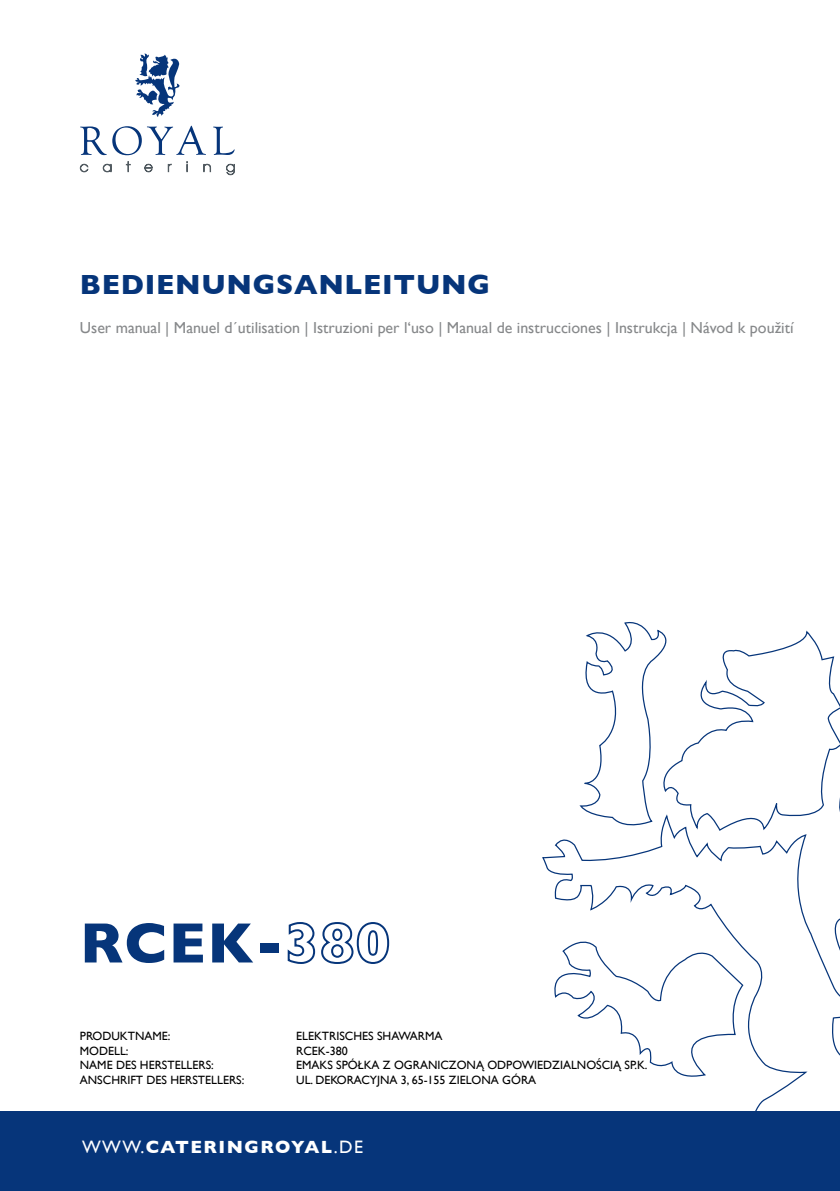
<style>
.page{position:relative;width:840px;height:1191px;background:#fff}
.page>*{position:absolute;margin:0;border:0;box-sizing:border-box;transform-origin:0 0}
.t1{font:700 57.6px "Gill Sans";color:#06357a}
.t2{font:700 28.2px "Gill Sans";letter-spacing:.025em;color:#06357a}
.t3{font:700 18px "Gill Sans";letter-spacing:.08em;color:#fff}
.t4{font:16px "Gill Sans";color:#86888a}
.t5{font:12px "Gill Sans";color:#000}
.s1{font-weight:400}
</style>
<div class="page">
<svg style="left:542px;top:832px;width:297px;height:279px"></svg>
<svg style="left:549px;top:933px;width:195px;height:148px"></svg>
<svg style="left:579px;top:621px;width:260px;height:211px"></svg>
<div style="left:0;top:1111px;width:839px;height:80px;background:#06357a"></div>
<svg style="left:135px;top:53px;width:45px;height:64px"></svg>
<svg style="left:79px;top:161px;width:156px;height:14px"></svg>
<svg style="left:80px;top:126px;width:154px;height:29px"></svg>
<svg style="left:287px;top:922px;width:103px;height:42px"></svg>
<h2 class="t2" style="left:80px;top:268px;width:411px">BEDIENUNGSANLEITUNG</h2>
<h3 class="t4" style="left:80px;top:318px;width:714px">User manual | Manuel d´utilisation | Istruzioni per l‘uso | Manual de instrucciones | Instrukcja | Návod k použití</h3>
<h1 class="t1" style="left:80px;top:909px;width:204px">RCEK-</h1>
<p class="t5" style="left:80px;top:1029px;width:92px">PRODUKTNAME:</p>
<p class="t5" style="left:296px;top:1029px;width:148px">ELEKTRISCHES SHAWARMA</p>
<p class="t5" style="left:80px;top:1043px;width:50px">MODELL:</p>
<p class="t5" style="left:296px;top:1043px;width:53px">RCEK-380</p>
<p class="t5" style="left:80px;top:1058px;width:135px">NAME DES HERSTELLERS:</p>
<p class="t5" style="left:296px;top:1058px;width:353px">EMAKS SPÓŁKA Z OGRANICZONĄ ODPOWIEDZIALNOŚCIĄ SP.K.</p>
<p class="t5" style="left:80px;top:1072px;width:166px">ANSCHRIFT DES HERSTELLERS:</p>
<p class="t5" style="left:296px;top:1072px;width:241px">UL. DEKORACYJNA 3, 65-155 ZIELONA GÓRA</p>
<h3 class="t3" style="left:82px;top:1136px;width:282px"><span class="s1">WWW.</span>CATERINGROYAL<span class="s1">.DE</span></h3>
</div>
